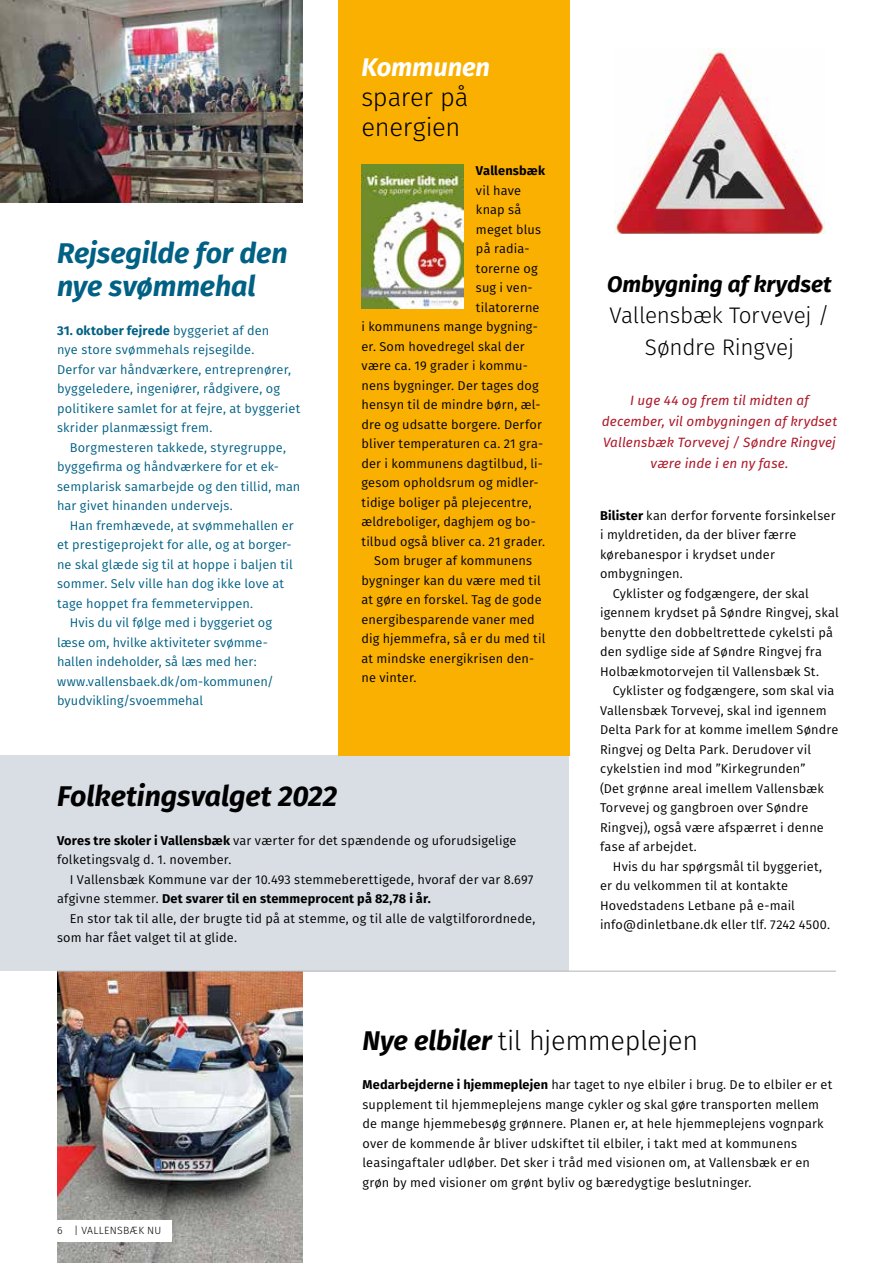
<style>
.page{position:relative;width:893px;height:1263px;background:#fff}
.page>*{position:absolute;margin:0;border:0;box-sizing:border-box;transform-origin:0 0}
.t1{font:italic 700 28.5px/33px "Fira Sans";letter-spacing:-.005em;color:#006185}
.t2{font:italic 700 28.5px "Fira Sans";letter-spacing:-.005em;color:#000}
.t3{font:300 27px "Fira Sans";letter-spacing:-.015em;color:#000}
.t4{font:300 25.5px/30px "Fira Sans";letter-spacing:-.01em;color:#000}
.t5{font:italic 700 25.5px "Fira Sans";letter-spacing:-.005em;color:#fff}
.t6{font:300 22.5px/31.5px "Fira Sans";letter-spacing:-.01em;color:#000;text-align:center}
.t7{font:italic 700 22.5px "Fira Sans";letter-spacing:-.005em;color:#000}
.t8{font:italic 13.5px/21px "Fira Sans";letter-spacing:.01em;color:#ad1828;text-align:center}
.t9{font:12.75px/19.5px "Fira Sans";letter-spacing:.01em;color:#000}
.t10{font:12.75px/19.5px "Fira Sans";letter-spacing:.01em;color:#006185}
.t11{font:700 12.75px "Fira Sans";letter-spacing:.01em;color:#000}
.t12{font:300 10.5px "Fira Sans";letter-spacing:.025em;color:#000}
.s1{font-weight:700}
.s2{font-weight:700;font-style:italic}
</style>
<div class="page">
<div style="left:0;top:755px;width:569px;height:216px;background:#d9dee5"></div>
<div style="left:338px;top:0;width:231px;height:755px;background:#f9b000"></div>
<img style="left:0;top:0;width:302px;height:202px">
<img style="left:615px;top:49px;width:209px;height:185px">
<img style="left:57px;top:972px;width:245px;height:291px">
<hr style="left:57px;top:971px;width:779px;height:1px;background:#b3b2b2">
<div style="left:50px;top:1220px;width:122px;height:21px;background:#fff"></div>
<img style="left:361px;top:165px;width:102px;height:143px">
<h1 class="t1" style="left:57px;top:236px;width:232px">Rejsegilde for den nye svømmehal</h1>
<p class="t10" style="left:57px;top:320px;width:245px"><span class="s1">31. oktober fejrede</span> byggeriet af den<br>nye store svømmehals rejsegilde.<br>Derfor var håndværkere, entreprenører, byggeledere, ingeniører, rådgivere, og politikere samlet for at fejre, at byggeriet skrider planmæssigt frem.</p>
<p class="t10" style="left:57px;top:437px;width:245px;text-indent:13px">Borgmesteren takkede, styregruppe, byggefirma og håndværkere for et ek&shy;semplarisk samarbejde og den tillid, man har givet hinanden undervejs.</p>
<p class="t10" style="left:70px;top:515px;width:225px">Han fremhævede, at svømmehallen er</p>
<p class="t10" style="left:57px;top:535px;width:236px">et prestigeprojekt for alle, og at borger-</p>
<p class="t10" style="left:57px;top:554px;width:237px">ne skal glæde sig til at hoppe i baljen til</p>
<p class="t10" style="left:57px;top:574px;width:229px">sommer. Selv ville han dog ikke love at</p>
<p class="t10" style="left:57px;top:593px;width:198px">tage hoppet fra femmetervippen.</p>
<p class="t10" style="left:70px;top:613px;width:204px">Hvis du vil følge med i byggeriet og</p>
<p class="t10" style="left:57px;top:632px;width:212px">læse om, hvilke aktiviteter svømme-</p>
<p class="t10" style="left:57px;top:652px;width:201px">hallen indeholder, så læs med her:</p>
<p class="t10" style="left:57px;top:671px;width:218px">www.vallensbaek.dk/om-kommunen/</p>
<p class="t10" style="left:57px;top:691px;width:148px">byudvikling/svoemmehal</p>
<h3 class="t5" style="left:361px;top:49px;width:130px">Kommunen</h3>
<h3 class="t4" style="left:361px;top:82px;width:109px">sparer på energien</h3>
<p class="t11" style="left:476px;top:162px;width:71px">Vallensbæk</p>
<p class="t9" style="left:476px;top:180px;width:47px">vil have</p>
<p class="t9" style="left:476px;top:200px;width:47px">knap så</p>
<p class="t9" style="left:476px;top:219px;width:67px">meget blus</p>
<p class="t9" style="left:476px;top:239px;width:55px">på radia-</p>
<p class="t9" style="left:476px;top:258px;width:63px">torerne og</p>
<p class="t9" style="left:476px;top:278px;width:58px">sug i ven-</p>
<p class="t9" style="left:476px;top:297px;width:65px">tilatorerne</p>
<p class="t9" style="left:361px;top:317px;width:178px">i kommunens mange bygning-</p>
<p class="t9" style="left:361px;top:336px;width:165px">er. Som hovedregel skal der</p>
<p class="t9" style="left:361px;top:356px;width:168px">være ca. 19 grader i kommu-</p>
<p class="t9" style="left:361px;top:375px;width:179px">nens bygninger. Der tages dog</p>
<p class="t9" style="left:361px;top:395px;width:181px">hensyn til de mindre børn, æl-</p>
<p class="t9" style="left:361px;top:414px;width:182px">dre og udsatte borgere. Derfor</p>
<p class="t9" style="left:361px;top:434px;width:183px">bliver temperaturen ca. 21 gra-</p>
<p class="t9" style="left:361px;top:453px;width:183px">der i kommunens dagtilbud, li-</p>
<p class="t9" style="left:361px;top:473px;width:179px">gesom opholdsrum og midler-</p>
<p class="t9" style="left:361px;top:492px;width:172px">tidige boliger på plejecentre,</p>
<p class="t9" style="left:361px;top:512px;width:176px">ældreboliger, daghjem og bo-</p>
<p class="t9" style="left:361px;top:531px;width:185px">tilbud også bliver ca. 21 grader.</p>
<p class="t9" style="left:374px;top:551px;width:159px">Som bruger af kommunens</p>
<p class="t9" style="left:361px;top:570px;width:181px">bygninger kan du være med til</p>
<p class="t9" style="left:361px;top:590px;width:182px">at gøre en forskel. Tag de gode</p>
<p class="t9" style="left:361px;top:609px;width:175px">energibesparende vaner med</p>
<p class="t9" style="left:361px;top:629px;width:185px">dig hjemmefra, så er du med til</p>
<p class="t9" style="left:361px;top:648px;width:174px">at mindske energikrisen den-</p>
<p class="t9" style="left:361px;top:668px;width:56px">ne vinter.</p>
<h1 class="t2" style="left:57px;top:776px;width:282px">Folketingsvalget 2022</h1>
<p class="t9" style="left:57px;top:830px;width:461px"><span class="s1">Vores tre skoler i Vallensbæk</span> var værter for det spændende og uforudsigelige folketingsvalg d. 1. november.</p>
<p class="t9" style="left:57px;top:869px;width:478px;text-indent:13px">I Vallensbæk Kommune var der 10.493 stemmeberettigede, hvoraf der var 8.697 afgivne stemmer. <span class="s1">Det svarer til en stemmeprocent på 82,78 i år.</span></p>
<p class="t9" style="left:57px;top:908px;width:480px;text-indent:13px">En stor tak til alle, der brugte tid på at stemme, og til alle de valgtilforordnede, som har fået valget til at glide.</p>
<h3 class="t7" style="left:607px;top:268px;width:226px">Ombygning af krydset</h3>
<h3 class="t6" style="left:609px;top:300px;width:222px">Vallensbæk Torvevej /<br>Søndre Ringvej</h3>
<p class="t8" style="left:602px;top:389px;width:237px">I uge 44 og frem til midten af december, vil ombygningen af krydset<br>Vallensbæk Torvevej / Søndre Ringvej være inde i en ny fase.</p>
<p class="t9" style="left:600px;top:506px;width:237px"><span class="s1">Bilister</span> kan derfor forvente forsinkelser</p>
<p class="t9" style="left:600px;top:525px;width:198px">i myldretiden, da der bliver færre</p>
<p class="t9" style="left:600px;top:545px;width:176px">kørebanespor i krydset under</p>
<p class="t9" style="left:600px;top:564px;width:84px">ombygningen.</p>
<p class="t9" style="left:613px;top:584px;width:198px">Cyklister og fodgængere, der skal</p>
<p class="t9" style="left:600px;top:603px;width:240px">igennem krydset på Søndre Ringvej, skal</p>
<p class="t9" style="left:600px;top:623px;width:235px">benytte den dobbeltrettede cykelsti på</p>
<p class="t9" style="left:600px;top:642px;width:223px">den sydlige side af Søndre Ringvej fra</p>
<p class="t9" style="left:600px;top:662px;width:221px">Holbækmotorvejen til Vallensbæk St.</p>
<p class="t9" style="left:613px;top:681px;width:223px">Cyklister og fodgængere, som skal via</p>
<p class="t9" style="left:600px;top:701px;width:228px">Vallensbæk Torvevej, skal ind igennem</p>
<p class="t9" style="left:600px;top:720px;width:240px">Delta Park for at komme imellem Søndre</p>
<p class="t9" style="left:600px;top:740px;width:213px">Ringvej og Delta Park. Derudover vil</p>
<p class="t9" style="left:600px;top:759px;width:207px">cykelstien ind mod ”Kirkegrunden”</p>
<p class="t9" style="left:600px;top:779px;width:225px">(Det grønne areal imellem Vallensbæk</p>
<p class="t9" style="left:600px;top:798px;width:210px">Torvevej og gangbroen over Søndre</p>
<p class="t9" style="left:600px;top:818px;width:225px">Ringvej), også være afspærret i denne</p>
<p class="t9" style="left:600px;top:837px;width:98px">fase af arbejdet.</p>
<p class="t9" style="left:613px;top:857px;width:211px">Hvis du har spørgsmål til byggeriet,</p>
<p class="t9" style="left:600px;top:876px;width:190px">er du velkommen til at kontakte</p>
<p class="t9" style="left:600px;top:896px;width:196px">Hovedstadens Letbane på e-mail</p>
<p class="t9" style="left:600px;top:915px;width:231px">info@dinletbane.dk eller tlf. 7242 4500.</p>
<p class="t12" style="left:57px;top:1223px;width:106px">6 | VALLENSBÆK NU</p>
<h2 class="t3" style="left:362px;top:1022px;width:337px"><span class="s2">Nye elbiler</span> til hjemmeplejen</h2>
<p class="t9" style="left:362px;top:1075px;width:471px"><span class="s1">Medarbejderne i hjemmeplejen</span> har taget to nye elbiler i brug. De to elbiler er et supplement til hjemmeplejens mange cykler og skal gøre transporten mellem de mange hjemmebesøg grønnere. Planen er, at hele hjemmeplejens vognpark over de kommende år bliver udskiftet til elbiler, i takt med at kommunens leasingaftaler udløber. Det sker i tråd med visionen om, at Vallensbæk er en grøn by med visioner om grønt byliv og bæredygtige beslutninger.</p>
</div>
